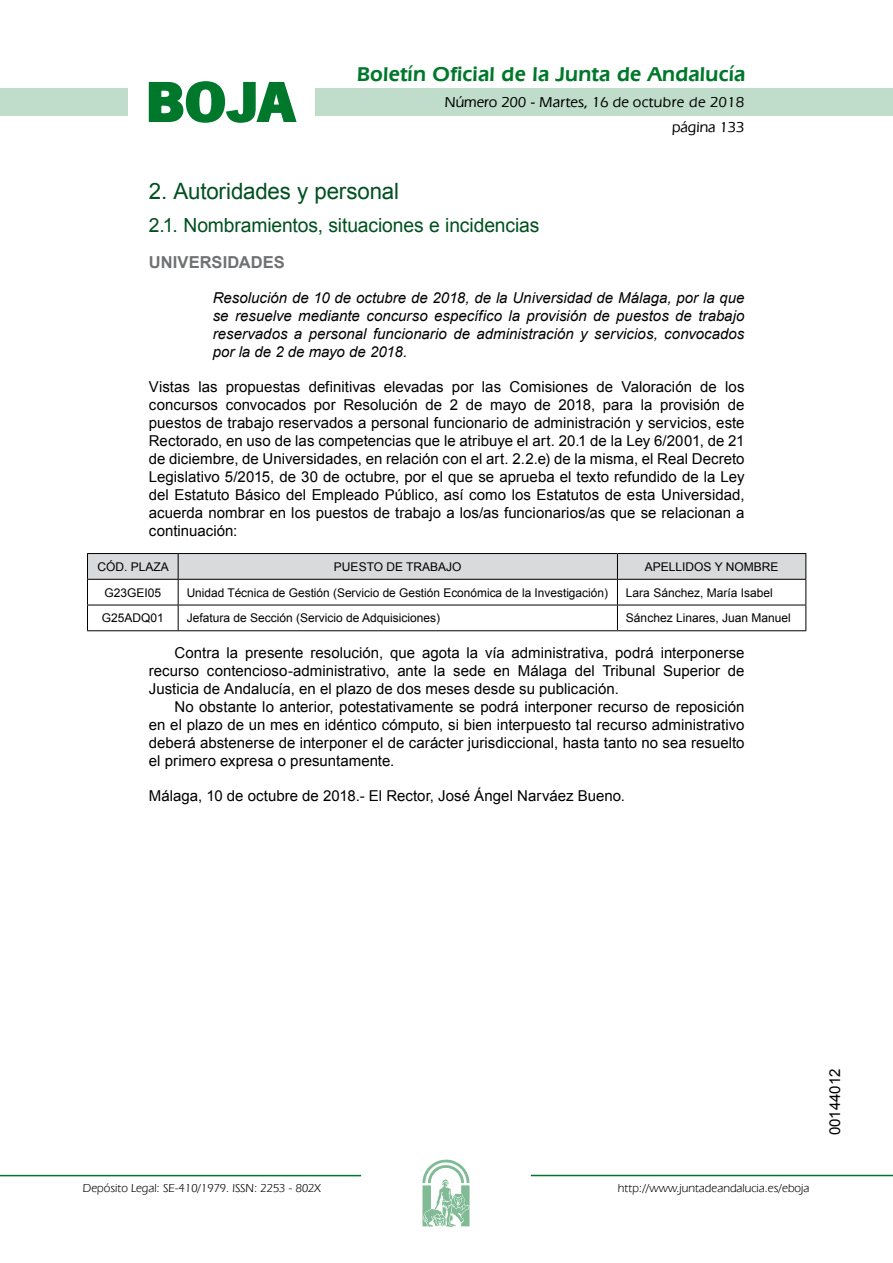
<style>
.page{position:relative;width:893px;height:1263px;background:#fff}
.page>*{position:absolute;margin:0;border:0;box-sizing:border-box;transform-origin:0 0}
.t1{font:700 57.75px "News Got T";color:#00782c;scale:1.14 1}
.t2{font:22.5px "Arial";letter-spacing:-.01em;color:#00501f}
.t3{font:600 21px "Eras IT Cby BT";letter-spacing:.01em;color:#00782c}
.t4{font:19.5px "Arial";letter-spacing:-.01em;color:#00501f}
.t5{font:700 16.5px "Arial";letter-spacing:.005em;color:#707173}
.t6{font:15px/18px "Arial";color:#000;text-align:justify}
.t7{font:italic 15px/18px "Arial";color:#000;text-align:justify}
.t8{font:500 15px/24.5px "Eras IT Cby BT";color:#000;text-align:right}
.t9{font:12px "Arial";color:#000}
.t10{font:12px "Eras IT Cby BT";color:#000}
</style>
<div class="page">
<div style="left:315px;top:88px;width:577px;height:28px;background:#bfddca"></div>
<div style="left:0;top:88px;width:128px;height:28px;background:#bfddca"></div>
<hr style="left:0;top:1175px;width:361px;height:1px;background:#00782c">
<svg style="left:422px;top:1159px;width:47px;height:68px"></svg>
<hr style="left:531px;top:1175px;width:361px;height:1px;background:#00782c">
<svg style="left:148px;top:81px;width:149px;height:42px"></svg>
<hr style="left:87px;top:553px;width:91px;height:1px;background:#000">
<hr style="left:178px;top:553px;width:439px;height:1px;background:#000">
<hr style="left:617px;top:553px;width:189px;height:1px;background:#000">
<svg style="left:87px;top:554px;width:719px;height:76px"></svg>
<hr style="left:87px;top:630px;width:91px;height:1px;background:#000">
<hr style="left:178px;top:630px;width:439px;height:1px;background:#000">
<hr style="left:617px;top:630px;width:189px;height:1px;background:#000">
<h1 class="t1" style="left:145px;top:68px;width:133px">BOJA</h1>
<h3 class="t3" style="left:357px;top:62px;width:390px">Boletín Oficial de la Junta de Andalucía</h3>
<p class="t8" style="left:445px;top:90px;width:301px">Número 200 - Martes, 16 de octubre de 2018 página 133</p>
<h2 class="t2" style="left:149px;top:177px;width:252px">2. Autoridades y personal</h2>
<h3 class="t4" style="left:149px;top:212px;width:392px">2.1. Nombramientos, situaciones e incidencias</h3>
<p class="t5" style="left:149px;top:251px;width:137px">UNIVERSIDADES</p>
<p class="t7" style="left:213px;top:289px;width:533px">Resolución de 10 de octubre de 2018, de la Universidad de Málaga, por la que se resuelve mediante concurso específico la provisión de puestos de trabajo reservados a personal funcionario de administración y servicios, convocados por la de 2 de mayo de 2018.</p>
<p class="t6" style="left:149px;top:378px;width:597px">Vistas las propuestas definitivas elevadas por las Comisiones de Valoración de los concursos convocados por Resolución de 2 de mayo de 2018, para la provisión de puestos de trabajo reservados a personal funcionario de administración y servicios, este Rectorado, en uso de las competencias que le atribuye el art. 20.1 de la Ley 6/2001, de 21 de diciembre, de Universidades, en relación con el art. 2.2.e) de la misma, el Real Decreto Legislativo 5/2015, de 30 de octubre, por el que se aprueba el texto refundido de la Ley del Estatuto Básico del Empleado Público, así como los Estatutos de esta Universidad, acuerda nombrar en los puestos de trabajo a los/as funcionarios/as que se relacionan a continuación:</p>
<p class="t9" style="left:97px;top:559px;width:73px">CÓD. PLAZA</p>
<p class="t9" style="left:334px;top:559px;width:129px">PUESTO DE TRABAJO</p>
<p class="t9" style="left:644px;top:559px;width:135px">APELLIDOS Y NOMBRE</p>
<p class="t9" style="left:104px;top:584px;width:58px">G23GEI05</p>
<p class="t9" style="left:187px;top:584px;width:423px">Unidad Técnica de Gestión (Servicio de Gestión Económica de la Investigación)</p>
<p class="t9" style="left:626px;top:584px;width:148px">Lara Sánchez, María Isabel</p>
<p class="t9" style="left:102px;top:610px;width:64px">G25ADQ01</p>
<p class="t9" style="left:187px;top:610px;width:255px">Jefatura de Sección (Servicio de Adquisiciones)</p>
<p class="t9" style="left:626px;top:610px;width:166px">Sánchez Linares, Juan Manuel</p>
<p class="t6" style="left:149px;top:643px;width:597px;text-indent:26px">Contra la presente resolución, que agota la vía administrativa, podrá interponerse recurso contencioso-administrativo, ante la sede en Málaga del Tribunal Superior de Justicia de Andalucía, en el plazo de dos meses desde su publicación.</p>
<p class="t6" style="left:149px;top:697px;width:597px;text-indent:26px">No obstante lo anterior, potestativamente se podrá interponer recurso de reposición en el plazo de un mes en idéntico cómputo, si bien interpuesto tal recurso administrativo deberá abstenerse de interponer el de carácter jurisdiccional, hasta tanto no sea resuelto el primero expresa o presuntamente.</p>
<p class="t6" style="left:149px;top:786px;width:477px">Málaga, 10 de octubre de 2018.- El Rector, José Ángel Narváez Bueno.</p>
<p class="t10" style="left:83px;top:1181px;width:239px">Depósito Legal: SE-410/1979. ISSN: 2253 - 802X</p>
<p class="t10" style="left:618px;top:1181px;width:193px">http://www.juntadeandalucia.es/eboja</p>
<p class="t6" style="left:826px;top:1135px;width:68px;rotate:-90deg">00144012</p>
</div>
